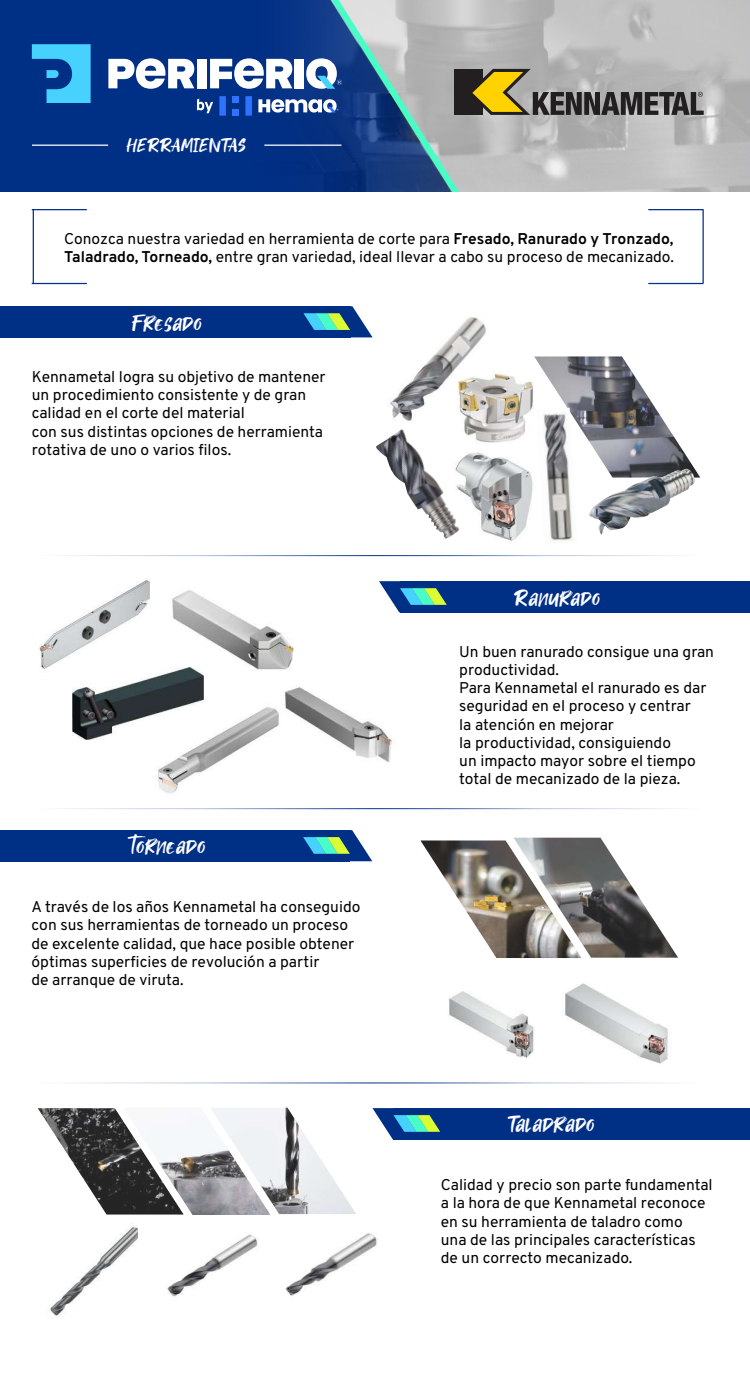
<style>
.page{position:relative;width:750px;height:1375px;background:#fff}
.page>*{position:absolute;margin:0;border:0;box-sizing:border-box;transform-origin:0 0}
.t1{font:21.88px "Takota";letter-spacing:.04em;color:#fff}
.t2{font:18.62px "Takota";letter-spacing:.03em;color:#fff}
.t3{font:15.62px/18.1px "Overpass";color:#000}
.s1{font-weight:700}
</style>
<div class="page">
<svg style="left:704px;top:0;width:46px;height:192px;background:#bebebe"></svg>
<div style="left:0;top:0;width:108px;height:192px;background:#002f86"></div>
<hr style="left:648px;top:283px;width:55px;height:1px;background:#002f86">
<hr style="left:648px;top:209px;width:55px;height:1px;background:#002f86">
<hr style="left:703px;top:210px;width:1px;height:73px;background:#002f86">
<hr style="left:32px;top:283px;width:55px;height:1px;background:#002f86">
<hr style="left:32px;top:209px;width:55px;height:1px;background:#002f86">
<hr style="left:33px;top:210px;width:1px;height:73px;background:#002f86">
<div style="left:0;top:306px;width:350px;height:31px;background:#002f86"></div>
<svg style="left:303px;top:306px;width:70px;height:31px"></svg>
<div style="left:400px;top:581px;width:350px;height:31px;background:#002f86"></div>
<svg style="left:379px;top:581px;width:68px;height:31px"></svg>
<div style="left:0;top:830px;width:350px;height:31px;background:#002f86"></div>
<svg style="left:303px;top:830px;width:69px;height:31px"></svg>
<div style="left:394px;top:1108px;width:356px;height:31px;background:#002f86"></div>
<svg style="left:372px;top:1108px;width:68px;height:31px"></svg>
<svg style="left:32px;top:44px;width:59px;height:59px;background:#2c96d1"></svg>
<hr style="left:32px;top:145px;width:76px;height:1px;background:#fff">
<svg style="left:108px;top:0;width:596px;height:192px;background:#6a7f9f"></svg>
<img style="left:389px;top:317px;width:97px;height:105px">
<img style="left:534px;top:356px;width:167px;height:122px">
<img style="left:589px;top:469px;width:106px;height:66px">
<img style="left:460px;top:438px;width:76px;height:103px">
<img style="left:536px;top:408px;width:41px;height:134px">
<img style="left:458px;top:371px;width:76px;height:73px">
<img style="left:449px;top:991px;width:85px;height:67px">
<img style="left:556px;top:983px;width:112px;height:100px">
<img style="left:420px;top:840px;width:76px;height:117px">
<img style="left:496px;top:838px;width:182px;height:120px">
<img style="left:50px;top:1227px;width:88px;height:89px">
<img style="left:285px;top:1233px;width:92px;height:63px">
<img style="left:167px;top:1234px;width:91px;height:63px">
<img style="left:271px;top:1108px;width:85px;height:106px">
<img style="left:110px;top:1108px;width:161px;height:107px">
<img style="left:38px;top:1109px;width:147px;height:106px">
<img style="left:376px;top:429px;width:84px;height:110px">
<img style="left:39px;top:580px;width:111px;height:90px">
<img style="left:285px;top:687px;width:111px;height:75px">
<img style="left:172px;top:590px;width:122px;height:80px">
<img style="left:158px;top:699px;width:121px;height:95px">
<img style="left:72px;top:668px;width:131px;height:71px">
<p class="t2" style="left:127px;top:134px;width:121px">HERRAMIENTAS</p>
<p class="t3" style="left:64px;top:229px;width:611px">Conozca nuestra variedad en herramienta de corte para <span class="s1">Fresado, Ranurado y Tronzado,<br>Taladrado, Torneado,</span> entre gran variedad, ideal llevar a cabo su proceso de mecanizado.</p>
<h1 class="t1" style="left:132px;top:309px;width:71px">Fresado</h1>
<p class="t3" style="left:32px;top:368px;width:295px">Kennametal logra su objetivo de mantener un procedimiento consistente y de gran calidad en el corte del material<br>con sus distintas opciones de herramienta rotativa de uno o varios filos.</p>
<h1 class="t1" style="left:132px;top:833px;width:75px">torneado</h1>
<p class="t3" style="left:32px;top:898px;width:330px">A través de los años Kennametal ha conseguido con sus herramientas de torneado un proceso de excelente calidad, que hace posible obtener óptimas superficies de revolución a partir<br>de arranque de viruta.</p>
<h1 class="t1" style="left:514px;top:584px;width:87px">Ranurado</h1>
<p class="t3" style="left:459px;top:643px;width:256px">Un buen ranurado consigue una gran productividad.<br>Para Kennametal el ranurado es dar seguridad en el proceso y centrar<br>la atención en mejorar<br>la productividad, consiguiendo<br>un impacto mayor sobre el tiempo total de mecanizado de la pieza.</p>
<h1 class="t1" style="left:508px;top:1111px;width:88px">Taladrado</h1>
<p class="t3" style="left:441px;top:1176px;width:273px">Calidad y precio son parte fundamental a la hora de que Kennametal reconoce en su herramienta de taladro como<br>una de las principales características de un correcto mecanizado.</p>
</div>
